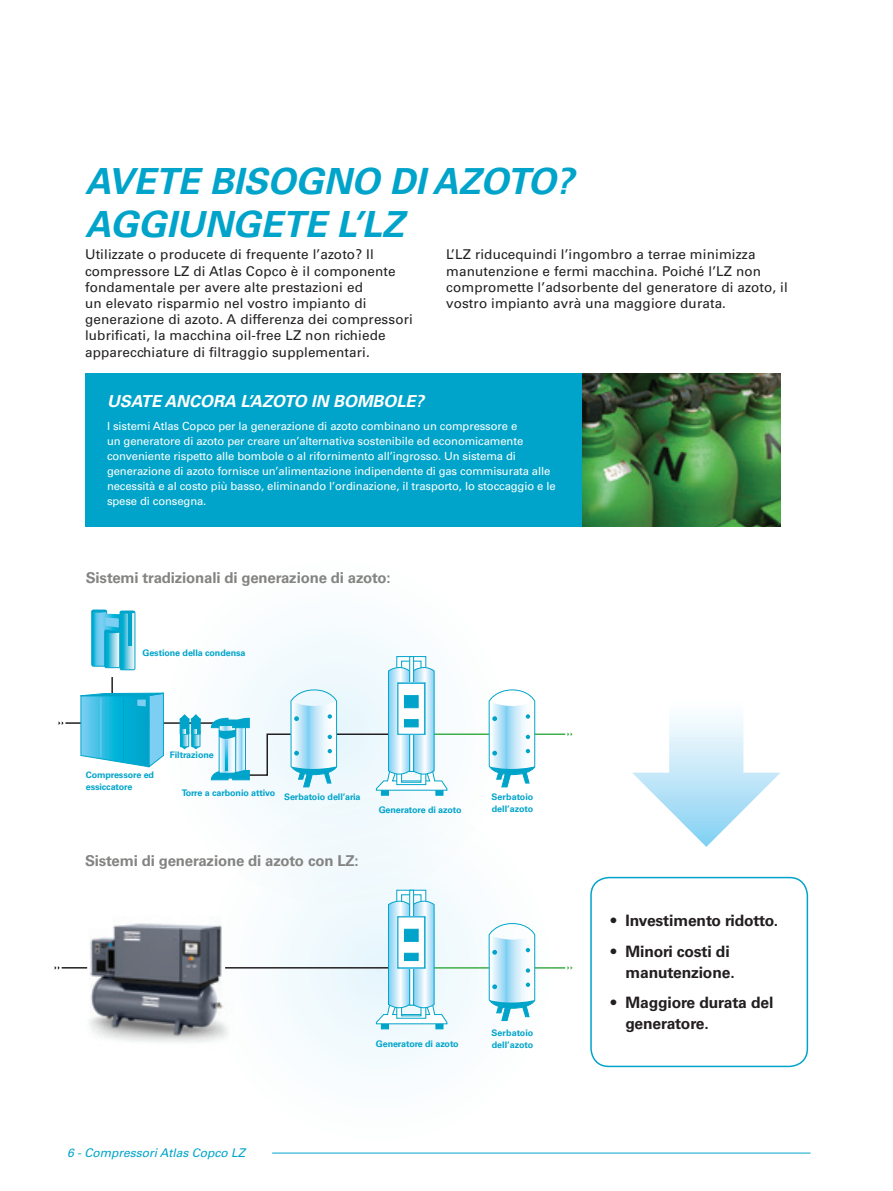
<style>
.page{position:relative;width:893px;height:1191px;background:#fff}
.page>*{position:absolute;margin:0;border:0;box-sizing:border-box;transform-origin:0 0}
.t1{font:italic 700 36px "Univers LT Std";color:#00a4ca}
.t2{font:italic 700 16.5px "Univers LT Std";color:#fff}
.t3{font:700 15.6px/20.9px "Univers LT Std";letter-spacing:-.01em;color:#231f20}
.t4{font:700 15px "Univers LT Std";letter-spacing:-.01em;color:#848483}
.t5{font:13.5px/16.2px "Univers LT Std";letter-spacing:.01em;color:#231f20}
.t6{font:italic 12px "Univers LT Std";color:#00a4ca}
.t7{font:11.25px/15px "Univers LT Std";letter-spacing:-.01em;color:#fff}
.t8{font:700 9px/12px "Univers LT Std";letter-spacing:-.01em;color:#00a4ca}
</style>
<div class="page">
<hr style="left:272px;top:1152px;width:538px;height:1px;background:#00a4ca">
<div style="left:198px;top:788px;width:361px;height:360px;background:#f9fcfe;border-radius:50%"></div>
<div style="left:154px;top:551px;width:361px;height:361px;background:#fbfdfe;border-radius:50%"></div>
<div style="left:86px;top:373px;width:497px;height:153px;background:#00a4ca"></div>
<hr style="left:111px;top:677px;width:2px;height:29px;background:#231f20">
<hr style="left:421px;top:733px;width:144px;height:2px;background:#40ae49">
<hr style="left:65px;top:722px;width:183px;height:2px;background:#231f20">
<svg style="left:59px;top:721px;width:5px;height:4px"></svg>
<svg style="left:567px;top:732px;width:5px;height:4px"></svg>
<div style="left:191px;top:718px;width:9px;height:16px;background:#00a4ca"></div>
<div style="left:191px;top:718px;width:9px;height:16px;border:1px solid #00a4ca"></div>
<div style="left:180px;top:718px;width:9px;height:16px;background:#00a4ca"></div>
<div style="left:180px;top:718px;width:9px;height:16px;border:1px solid #00a4ca"></div>
<svg style="left:180px;top:714px;width:21px;height:9px"></svg>
<svg style="left:180px;top:729px;width:20px;height:20px"></svg>
<svg style="left:71px;top:692px;width:93px;height:75px"></svg>
<svg style="left:92px;top:610px;width:43px;height:60px;background:#57c4e1"></svg>
<hr style="left:120px;top:611px;width:15px;height:3px;background:#00a4ca;border-radius:2px">
<div style="left:590px;top:877px;width:218px;height:190px;border:2px solid #00a4ca;border-radius:18px"></div>
<hr style="left:421px;top:967px;width:144px;height:1px;background:#40ae49">
<svg style="left:567px;top:966px;width:5px;height:3px"></svg>
<svg style="left:211px;top:656px;width:236px;height:498px"></svg>
<svg style="left:410px;top:890px;width:4px;height:115px"></svg>
<div style="left:397px;top:916px;width:28px;height:52px;background:#39b7db"></div>
<div style="left:398px;top:916px;width:27px;height:52px;background:#fff;border:1px solid #00a4ca"></div>
<div style="left:404px;top:929px;width:14px;height:12px;background:#00a4ca;border:1px solid #00a4ca"></div>
<div style="left:404px;top:953px;width:14px;height:7px;background:#00a4ca;border:1px solid #00a4ca"></div>
<svg style="left:489px;top:689px;width:46px;height:465px"></svg>
<img style="left:87px;top:905px;width:160px;height:151px">
<svg style="left:632px;top:716px;width:148px;height:131px"></svg>
<img style="left:583px;top:373px;width:197px;height:153px">
<svg style="left:55px;top:966px;width:32px;height:3px"></svg>
<h1 class="t1" style="left:85px;top:160px;width:72px">AVETE</h1>
<h1 class="t1" style="left:209px;top:160px;width:297px">BISOGNO DI AZOTO</h1>
<h1 class="t1" style="left:556px;top:160px;width:19px">?</h1>
<h1 class="t1" style="left:85px;top:204px;width:199px">AGGIUNGETE</h1>
<h1 class="t1" style="left:336px;top:204px;width:69px">L’LZ</h1>
<p class="t5" style="left:85px;top:246px;width:329px">Utilizzate o producete di frequente l’azoto? Il compressore LZ di Atlas Copco è il componente fondamentale per avere alte prestazioni ed<br>un elevato risparmio nel vostro impianto di generazione di azoto. A differenza dei compressori lubrificati, la macchina oil-free LZ non richiede apparecchiature di filtraggio supplementari.</p>
<p class="t5" style="left:446px;top:246px;width:343px">L’LZ riducequindi l’ingombro a terrae minimizza manutenzione e fermi macchina. Poiché l’LZ non compromette l’adsorbente del generatore di azoto, il vostro impianto avrà una maggiore durata.</p>
<p class="t2" style="left:107px;top:391px;width:318px">USATE ANCORA L’AZOTO IN BOMBOL E?</p>
<p class="t7" style="left:107px;top:419px;width:450px">I sistemi Atlas Copco per la generazione di azoto combinano un compressore e<br>un generatore di azoto per creare un’alternativa sostenibile ed economicamente conveniente rispetto alle bombole o al rifornimento all’ingrosso. Un sistema di generazione di azoto fornisce un’alimentazione indipendente di gas commisurata alle necessità e al costo più basso, eliminando l’ordinazione, il trasporto, lo stoccaggio e le spese di consegna.</p>
<p class="t4" style="left:86px;top:569px;width:307px">Sistemi tradizionali di generazione di azoto:</p>
<p class="t8" style="left:142px;top:647px;width:105px">Gestione della condensa</p>
<p class="t8" style="left:86px;top:769px;width:70px">Compressore ed essiccatore</p>
<p class="t8" style="left:170px;top:749px;width:45px">Filtrazione</p>
<p class="t8" style="left:182px;top:786px;width:95px">Torre a carbonio attivo</p>
<p class="t8" style="left:284px;top:791px;width:78px">Serbatoio dell’aria</p>
<p class="t4" style="left:85px;top:851px;width:275px">Sistemi di generazione di azoto con LZ:</p>
<p class="t8" style="left:379px;top:803px;width:84px">Generatore di azoto</p>
<p class="t8" style="left:492px;top:791px;width:43px">Serbatoio dell’azoto</p>
<p class="t6" style="left:67px;top:1145px;width:180px">6 - Compressori Atlas Copco LZ</p>
<p class="t8" style="left:376px;top:1037px;width:84px">Generatore di azoto</p>
<p class="t8" style="left:492px;top:1026px;width:43px">Serbatoio dell’azoto</p>
<p class="t3" style="left:611px;top:910px;width:169px">• Investimento ridotto.</p>
<p class="t3" style="left:625px;top:941px;width:111px;text-indent:-15px">• Minori costi di manutenzione.</p>
<p class="t3" style="left:625px;top:992px;width:149px;text-indent:-15px">• Maggiore durata del generatore.</p>
</div>
